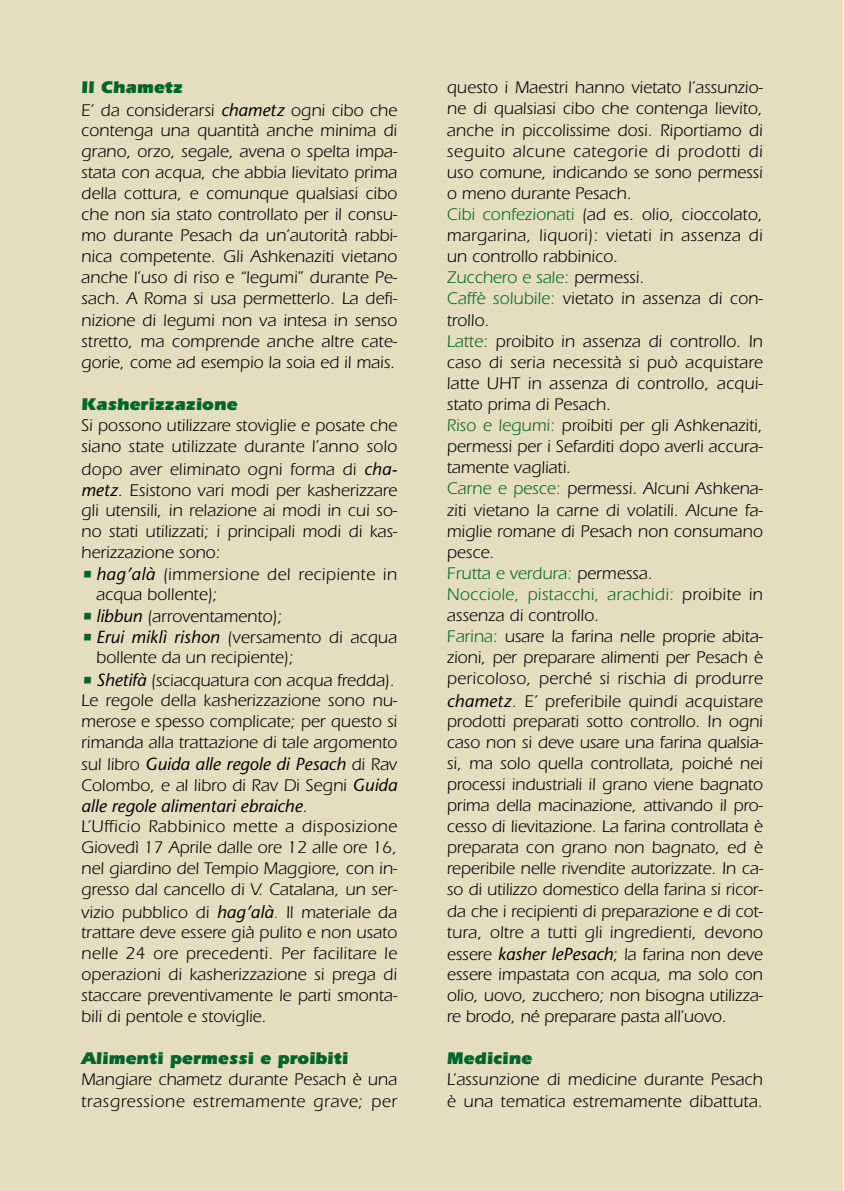
<style>
.page{position:relative;width:844px;height:1191px;background:#fff}
.page>*{position:absolute;margin:0;border:0;box-sizing:border-box;transform-origin:0 0}
.t1{font:17.5px/21.2px "Itc Eras";color:#000}
.t2{font:italic 17.5px "Stone Sans";color:#000}
.t3{font:17.5px/19.9px "Itc Eras";letter-spacing:.025em;color:#000}
.t4{font:900 17.5px "Itc Eras";color:#01652a}
.s1{font-weight:900;color:#01652a}
.s2{font-family:"Stone Sans";font-style:italic}
.s3{font-family:"Itc Eras";font-style:normal}
.s4{color:#01652a}
</style>
<div class="page">
<div style="left:0;top:1px;width:842px;height:1190px;background:#e5ddbf"></div>
<p class="t1" style="left:81px;top:76px;width:317px;line-height:22.2px"><span class="s1">Il Chametz<br></span>E’ da considerarsi <span class="s2">chametz</span> ogni cibo che</p>
<p class="t1" style="left:81px;top:119px;width:318px;text-align:justify">contenga una quantità anche minima di grano, orzo, segale, avena o spelta impa&shy;stata con acqua, che abbia lievitato prima della cottura, e comunque qualsiasi cibo che non sia stato controllato per il consu&shy;mo durante Pesach da un’autorità rabbi&shy;nica competente. Gli Ashkenaziti vietano anche l’uso di riso e “legumi” durante Pe&shy;sach. A Roma si usa permetterlo. La defi&shy;nizione di legumi non va intesa in senso stretto, ma comprende anche altre cate&shy;gorie, come ad esempio la soia ed il mais.</p>
<p class="t4" style="left:81px;top:394px;width:158px">Kasherizzazione</p>
<p class="t1" style="left:81px;top:415px;width:317px;text-align:justify">Si possono utilizzare stoviglie e posate che siano state utilizzate durante l’anno solo dopo aver eliminato ogni forma di <span class="s2">cha&shy;metz</span>. Esistono vari modi per kasherizzare gli utensili, in relazione ai modi in cui so&shy;no stati utilizzati; i principali modi di kas&shy;herizzazione sono:</p>
<p class="t3" style="left:96px;top:564px;width:302px;text-indent:-15px"><span class="s1">•</span><span class="s2">hag’alà</span> (immersione del recipiente in acqua bollente);</p>
<p class="t1" style="left:81px;top:606px;width:203px"><span class="s1">•</span><span class="s2">libbun</span> (arroventamento);</p>
<p class="t1" style="left:96px;top:627px;width:302px;line-height:19.9px;text-indent:-15px"><span class="s1">•</span><span class="s2">Erui miklì rishon</span> (versamento di acqua bollente da un recipiente);</p>
<p class="t1" style="left:81px;top:669px;width:317px;line-height:20.7px"><span class="s1">•</span><span class="s2">Shetifà</span> (sciacquatura con acqua fredda).<br>Le regole della kasherizzazione sono nu&shy;merose e spesso complicate; per questo si rimanda alla trattazione di tale argomento</p>
<p class="t2" style="left:81px;top:753px;width:317px"><span class="s3">sul libro</span> Guida alle regole di Pesach <span class="s3">di Rav</span></p>
<p class="t1" style="left:81px;top:774px;width:317px">Colombo, e al libro di Rav Di Segni <span class="s2">Guida</span></p>
<p class="t2" style="left:81px;top:795px;width:228px">alle regole alimentari ebraiche<span class="s3">.</span></p>
<p class="t1" style="left:81px;top:815px;width:317px;text-align:justify">L’Ufficio Rabbinico mette a disposizione Giovedì 17 Aprile dalle ore 12 alle ore 16, nel giardino del Tempio Maggiore, con in&shy;gresso dal cancello di V. Catalana, un ser&shy;vizio pubblico di <span class="s2">hag’alà</span><span class="s4">.</span> Il materiale da</p>
<p class="t1" style="left:81px;top:921px;width:317px;text-align:justify">trattare deve essere già pulito e non usato nelle 24 ore precedenti. Per facilitare le operazioni di kasherizzazione si prega di staccare preventivamente le parti smonta&shy;bili di pentole e stoviglie.</p>
<p class="t4" style="left:81px;top:1048px;width:268px">Alimenti permessi e proibiti</p>
<p class="t1" style="left:81px;top:1069px;width:317px">Mangiare chametz durante Pesach è una trasgressione estremamente grave; per</p>
<p class="t1" style="left:446px;top:77px;width:318px">questo i Maestri hanno vietato l’assunzio&shy;ne di qualsiasi cibo che contenga lievito, anche in piccolissime dosi. Riportiamo di seguito alcune categorie di prodotti di uso comune, indicando se sono permessi o meno durante Pesach.<br><span class="s4">Cibi confezionati</span> (ad es. olio, cioccolato, margarina, liquori): vietati in assenza di un controllo rabbinico.<br><span class="s4">Zucchero e sale:</span> permessi.<br><span class="s4">Caffè solubile:</span> vietato in assenza di con&shy;trollo.<br><span class="s4">Latte:</span> proibito in assenza di controllo. In caso di seria necessità si può acquistare latte UHT in assenza di controllo, acqui&shy;stato prima di Pesach.<br><span class="s4">Riso e legumi:</span> proibiti per gli Ashkenaziti, permessi per i Sefarditi dopo averli accura&shy;tamente vagliati.<br><span class="s4">Carne e pesce:</span> permessi. Alcuni Ashkena&shy;ziti vietano la carne di volatili. Alcune fa&shy;miglie romane di Pesach non consumano pesce.<br><span class="s4">Frutta e verdura:</span> permessa.<br><span class="s4">Nocciole, pistacchi, arachidi:</span> proibite in assenza di controllo.<br><span class="s4">Farina:</span> usare la farina nelle proprie abita&shy;zioni, per preparare alimenti per Pesach è pericoloso, perché si rischia di produrre <span class="s2">chametz</span>. E’ preferibile quindi acquistare</p>
<p class="t1" style="left:446px;top:710px;width:318px;text-align:justify">prodotti preparati sotto controllo. In ogni caso non si deve usare una farina qualsia&shy;si, ma solo quella controllata, poiché nei processi industriali il grano viene bagnato prima della macinazione, attivando il pro&shy;cesso di lievitazione. La farina controllata è preparata con grano non bagnato, ed è reperibile nelle rivendite autorizzate. In ca&shy;so di utilizzo domestico della farina si ricor&shy;da che i recipienti di preparazione e di cot&shy;tura, oltre a tutti gli ingredienti, devono essere <span class="s2">kasher lePesach</span>; la farina non deve</p>
<p class="t1" style="left:446px;top:963px;width:318px;text-align:justify">essere impastata con acqua, ma solo con olio, uovo, zucchero; non bisogna utilizza&shy;re brodo, né preparare pasta all’uovo.</p>
<p class="t4" style="left:446px;top:1048px;width:87px">Medicine</p>
<p class="t1" style="left:446px;top:1069px;width:317px">L’assunzione di medicine durante Pesach è una tematica estremamente dibattuta.</p>
</div>
